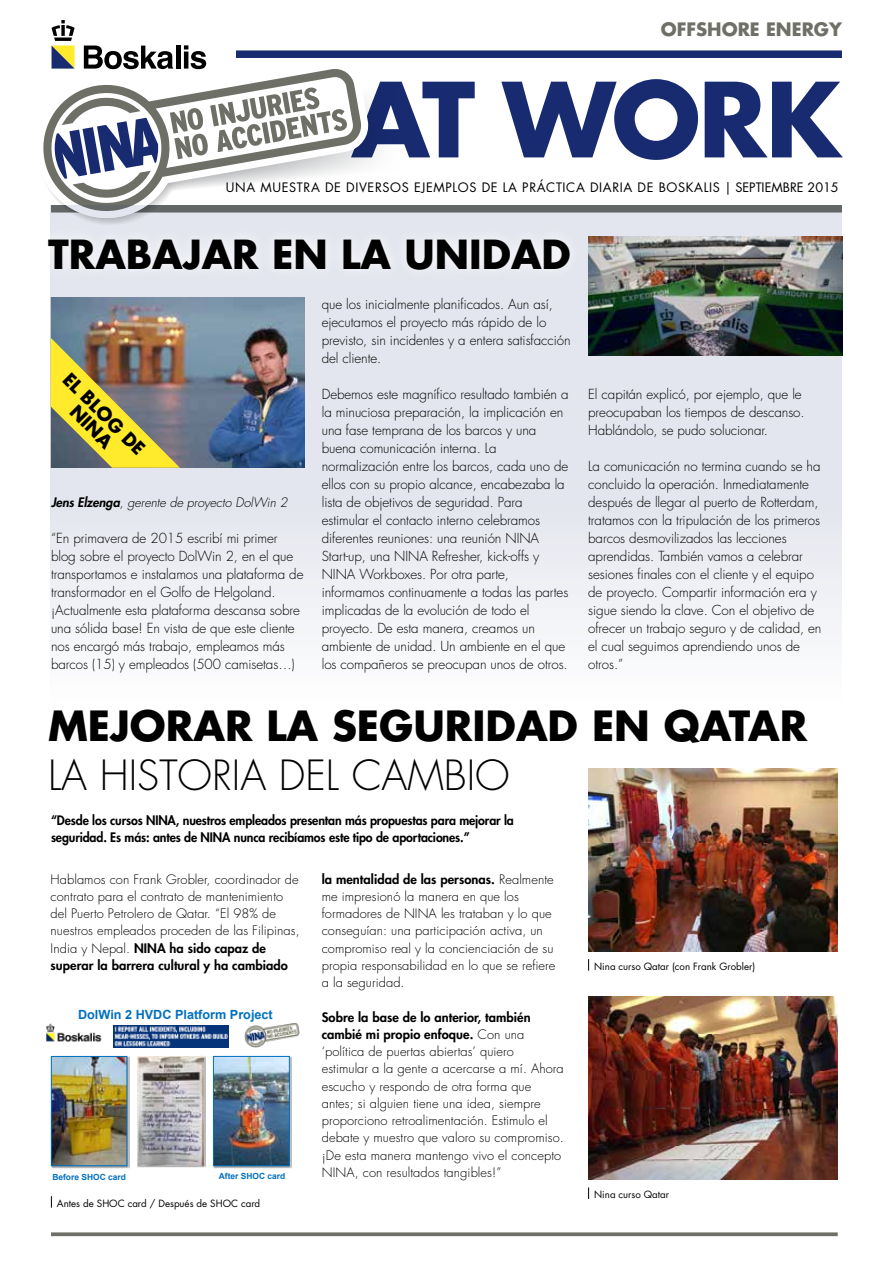
<style>
.page{position:relative;width:893px;height:1263px;background:#fff}
.page>*{position:absolute;margin:0;border:0;box-sizing:border-box;transform-origin:0 0}
.t1{font:700 100.5px "Futura Std";letter-spacing:-.03em;color:#182b70}
.t2{font:700 40.5px "Futura Std";color:#000}
.t3{font:300 40.5px "Futura Std";color:#000}
.t4{font:700 39px "Futura Std";color:#000}
.t5{font:700 18px "Futura Std";color:#6e6f66}
.t6{font:700 18px/18px "Futura Std";color:#000;text-align:center}
.t7{font:300 13.5px/18px "Futura Std";letter-spacing:-.005em;color:#000}
.t8{font:300 12.75px/17.2px "Futura Std";letter-spacing:.005em;color:#000}
.t9{font:800 12.75px/17.2px "Futura Std";letter-spacing:-.01em;color:#000}
.t10{font:italic 300 12.75px "Futura Std";letter-spacing:-.005em;color:#000}
.t11{font:12.6px "Futura Std";letter-spacing:.05em;color:#000}
.t12{font:700 12.6px "Arial";color:#0070c0}
.t13{font:9.75px "Futura Std";color:#000}
.t14{font:700 8.4px "Arial";color:#0070c0}
.s1{font-weight:800}
</style>
<div class="page">
<div style="left:236px;top:50px;width:606px;height:8px;background:#182b70"></div>
<svg style="left:51px;top:67px;width:312px;height:103px"></svg>
<svg style="left:43px;top:77px;width:305px;height:150px"></svg>
<svg style="left:84px;top:46px;width:89px;height:23px"></svg>
<hr style="left:176px;top:46px;width:4px;height:23px;background:#000">
<svg style="left:184px;top:45px;width:22px;height:24px"></svg>
<svg style="left:52px;top:20px;width:23px;height:49px"></svg>
<div style="left:51px;top:205px;width:791px;height:620px;background:linear-gradient(to bottom,#d4d8e3,#fff)"></div>
<img style="left:52px;top:298px;width:253px;height:170px">
<svg style="left:588px;top:959px;width:1px;height:12px"></svg>
<svg style="left:588px;top:1187px;width:1px;height:12px"></svg>
<svg style="left:51px;top:1196px;width:1px;height:12px"></svg>
<div style="left:36px;top:227px;width:546px;height:55px;background:#e9ecf2"></div>
<img style="left:588px;top:768px;width:250px;height:183px">
<img style="left:588px;top:996px;width:250px;height:183px">
<img style="left:50px;top:1055px;width:79px;height:113px">
<img style="left:53px;top:1058px;width:72px;height:106px">
<div style="left:51px;top:1056px;width:76px;height:110px;border:1px solid #0070c0"></div>
<img style="left:213px;top:1055px;width:79px;height:113px">
<img style="left:215px;top:1058px;width:72px;height:106px">
<div style="left:213px;top:1056px;width:76px;height:110px;border:1px solid #0070c0"></div>
<img style="left:137px;top:1056px;width:69px;height:112px">
<img style="left:137px;top:1056px;width:66px;height:110px">
<img style="left:244px;top:1023px;width:56px;height:25px">
<img style="left:114px;top:1025px;width:114px;height:22px">
<img style="left:46px;top:1023px;width:56px;height:19px">
<svg style="left:51px;top:1232px;width:787px;height:4px;background:#7c7d75"></svg>
<img style="left:588px;top:236px;width:254px;height:119px">
<img style="left:51px;top:338px;width:129px;height:130px">
<h3 class="t5" style="left:661px;top:17px;width:183px">OFFSHORE ENERGY</h3>
<h1 class="t1" style="left:351px;top:53px;width:492px">AT WORK</h1>
<p class="t11" style="left:226px;top:179px;width:614px">UNA MUESTRA DE DIVERSOS EJEMPLOS DE LA PRÁCTICA DIARIA DE BOSKALIS | SEPTIEMBRE 2015</p>
<h3 class="t4" style="left:48px;top:228px;width:524px">TRABAJAR EN LA UNIDAD</h3>
<h3 class="t6" style="left:73px;top:369px;width:108px;rotate:45deg">EL BLOG DE<br>NINA</h3>
<p class="t10" style="left:51px;top:494px;width:238px"><span class="s1">Jens Elzenga</span>, gerente de proyecto DolWin 2</p>
<p class="t7" style="left:51px;top:529px;width:254px">“En primavera de 2015 escribí mi primer blog sobre el proyecto DolWin 2, en el que transportamos e instalamos una plataforma de transformador en el Golfo de Helgoland. ¡Actualmente esta plataforma descansa sobre una sólida base! En vista de que este cliente nos encargó más trabajo, empleamos más barcos (15) y empleados (500 camisetas…)</p>
<p class="t7" style="left:322px;top:295px;width:250px">que los inicialmente planificados. Aun así, ejecutamos el proyecto más rápido de lo previsto, sin incidentes y a entera satisfacción del cliente.</p>
<p class="t7" style="left:322px;top:385px;width:248px">Debemos este magnífico resultado también a la minuciosa preparación, la implicación en una fase temprana de los barcos y una buena comunicación interna. La normalización entre los barcos, cada uno de ellos con su propio alcance, encabezaba la lista de objetivos de seguridad. Para estimular el contacto interno celebramos diferentes reuniones: una reunión NINA Start-up, una NINA Refresher, kick-offs y NINA Workboxes. Por otra parte, informamos continuamente a todas las partes implicadas de la evolución de todo el proyecto. De esta manera, creamos un ambiente de unidad. Un ambiente en el que los compañeros se preocupan unos de otros.</p>
<p class="t7" style="left:588px;top:385px;width:218px">El capitán explicó, por ejemplo, que le preocupaban los tiempos de descanso.<br>Hablándolo, se pudo solucionar.</p>
<p class="t7" style="left:588px;top:457px;width:235px">La comunicación no termina cuando se ha concluido la operación. Inmediatamente después de llegar al puerto de Rotterdam, tratamos con la tripulación de los primeros barcos desmovilizados las lecciones aprendidas. También vamos a celebrar sesiones finales con el cliente y el equipo de proyecto. Compartir información era y sigue siendo la clave. Con el objetivo de ofrecer un trabajo seguro y de calidad, en el cual seguimos aprendiendo unos de otros.”</p>
<h2 class="t2" style="left:48px;top:699px;width:761px">MEJORAR LA SEGURIDAD EN QATAR</h2>
<h2 class="t3" style="left:48px;top:751px;width:463px">LA HISTORIA DEL CAMBIO</h2>
<p class="t9" style="left:51px;top:812px;width:464px">“Desde los cursos NINA, nuestros empleados presentan más propuestas para mejorar la seguridad. Es más: antes de NINA nunca recibíamos este tipo de aportaciones.”</p>
<p class="t8" style="left:51px;top:871px;width:251px">Hablamos con Frank Grobler, coordinador de contrato para el contrato de mantenimiento del Puerto Petrolero de Qatar. “El 98% de nuestros empleados proceden de las Filipinas, India y Nepal. <span class="s1">NINA ha sido capaz de superar la barrera cultural y ha cambiado</span></p>
<p class="t8" style="left:322px;top:871px;width:235px"><span class="s1">la mentalidad de las personas.</span> Realmente me impresionó la manera en que los formadores de NINA les trataban y lo que conseguían: una participación activa, un compromiso real y la concienciación de su propia responsabilidad en lo que se refiere a la seguridad.</p>
<p class="t8" style="left:322px;top:1009px;width:244px"><span class="s1">Sobre la base de lo anterior, también cambié mi propio enfoque.</span> Con una ‘política de puertas abiertas’ quiero<br>estimular a la gente a acercarse a mí. Ahora escucho y respondo de otra forma que antes; si alguien tiene una idea, siempre proporciono retroalimentación. Estimulo el debate y muestro que valoro su compromiso. ¡De esta manera mantengo vivo el concepto NINA, con resultados tangibles!”</p>
<p class="t12" style="left:78px;top:1006px;width:196px">DolWin 2 HVDC Platform Project</p>
<p class="t14" style="left:52px;top:1171px;width:75px">Before SHOC card</p>
<p class="t14" style="left:219px;top:1171px;width:68px">After SHOC card</p>
<p class="t13" style="left:57px;top:1197px;width:205px">Antes de SHOC card / Después de SHOC card</p>
<p class="t13" style="left:594px;top:960px;width:163px">Nina curso Qatar (con Frank Grobler)</p>
<p class="t13" style="left:594px;top:1188px;width:76px">Nina curso Qatar</p>
</div>
